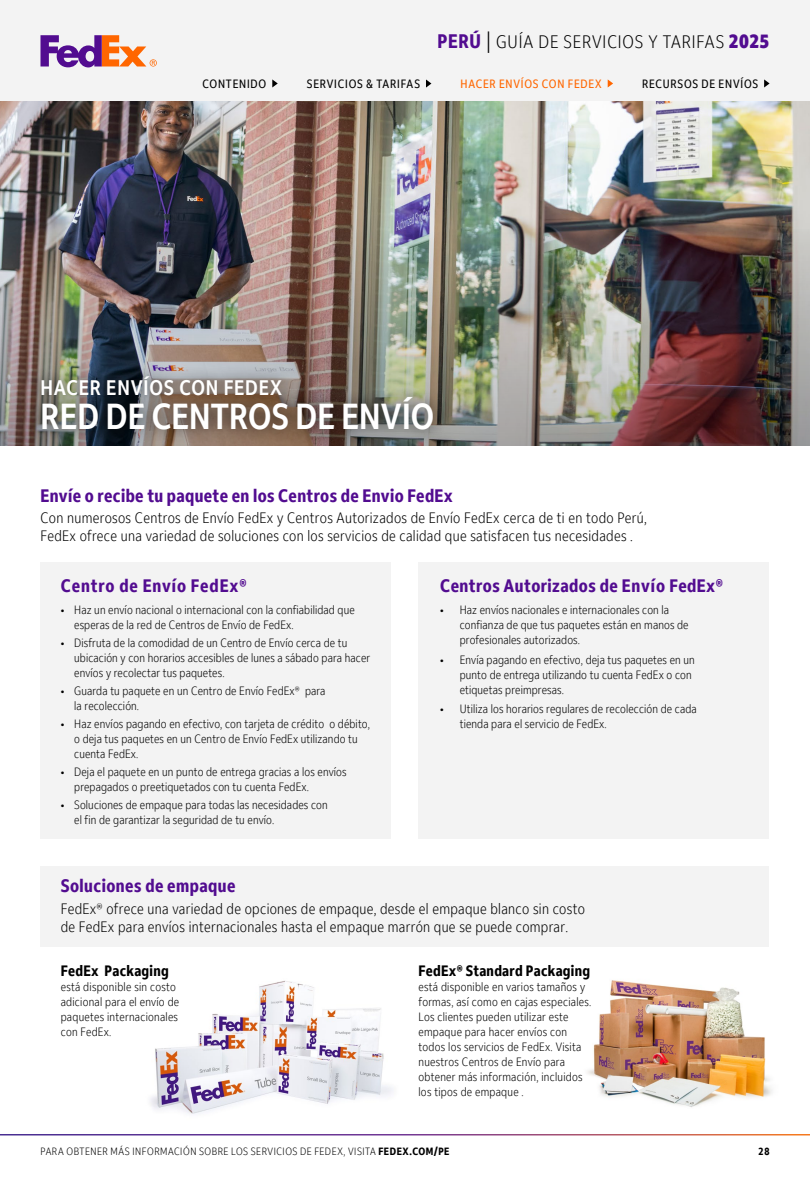
<style>
.page{position:relative;width:810px;height:1188px;background:#fff}
.page>*{position:absolute;margin:0;border:0;box-sizing:border-box;transform-origin:0 0}
.t1{font:500 condensed 36px "Fed Ex Sans App";letter-spacing:.005em;color:#fff}
.t2{font:500 condensed 21px "Fed Ex Sans App";letter-spacing:.04em;color:#fff}
.t3{font:700 condensed 18px "Fed Ex Sans App";letter-spacing:.025em;color:#520c90}
.t4{font:300 condensed 18px "Fed Ex Sans App";letter-spacing:.045em;color:#000}
.t5{font:700 condensed 18px "Fed Ex Sans App";letter-spacing:.05em;color:#520c90}
.t6{font:300 condensed 15px/18px "Fed Ex Sans App";letter-spacing:.02em;color:#000}
.t7{font:700 condensed 15px "Fed Ex Sans App";letter-spacing:.02em;color:#000}
.t8{font:300 condensed 12px/15px "Fed Ex Sans App";letter-spacing:.01em;color:#000}
.t9{font:condensed 12px "Fed Ex Sans App";letter-spacing:.065em;color:#000}
.t10{font:condensed 12px "Fed Ex Sans App";letter-spacing:.065em;color:#f60}
.t11{font:300 condensed 10.5px "Fed Ex Sans App";letter-spacing:.05em;color:#000}
.t12{font:700 condensed 10.5px "Fed Ex Sans App";color:#000}
.s1{font-weight:700;font-size:19.5px;color:#520c90}
.s2{font-size:22.5px}
.s3{font-weight:800;font-size:19.5px;color:#520c90}
.s4{font-weight:700}
</style>
<div class="page">
<div style="left:0;top:0;width:810px;height:101px;background:#f3f3f3"></div>
<svg style="left:272px;top:79px;width:6px;height:9px"></svg>
<svg style="left:426px;top:79px;width:5px;height:9px"></svg>
<svg style="left:764px;top:79px;width:6px;height:9px"></svg>
<svg style="left:40px;top:35px;width:117px;height:32px"></svg>
<img style="left:150px;top:980px;width:243px;height:134px">
<div style="left:40px;top:866px;width:730px;height:81px;background:#f3f3f3"></div>
<img style="left:587px;top:980px;width:185px;height:127px">
<img style="left:0;top:101px;width:810px;height:129px">
<img style="left:0;top:230px;width:810px;height:216px">
<div style="left:40px;top:563px;width:352px;height:276px;background:#f3f3f3"></div>
<div style="left:27px;top:362px;width:420px;height:83px;background:#000;opacity:.75"></div>
<div style="left:418px;top:563px;width:352px;height:276px;background:#f3f3f3"></div>
<svg style="left:608px;top:79px;width:5px;height:9px"></svg>
<h3 class="t4" style="left:438px;top:31px;width:333px"><span class="s1">PERÚ</span> <span class="s2">|</span> GUÍA DE SERVICIOS Y TARIFAS <span class="s3">2025</span></h3>
<p class="t9" style="left:202px;top:76px;width:65px">CONTENIDO</p>
<p class="t9" style="left:307px;top:76px;width:115px">SERVICIOS &amp; TARIFAS</p>
<p class="t9" style="left:642px;top:76px;width:118px">RECURSOS DE ENVÍOS</p>
<p class="t10" style="left:460px;top:76px;width:143px">HACER ENVÍOS CON FEDEX</p>
<h2 class="t2" style="left:40px;top:375px;width:243px">HACER ENVÍOS CON FEDEX</h2>
<h1 class="t1" style="left:40px;top:396px;width:395px">RED DE CENTROS DE ENVÍO</h1>
<h3 class="t3" style="left:40px;top:486px;width:414px">Envíe o recibe tu paquete en los Centros de Envio FedEx</h3>
<p class="t6" style="left:40px;top:509px;width:608px">Con numerosos Centros de Envío FedEx y Centros Autorizados de Envío FedEx cerca de ti en todo Perú,<br>FedEx ofrece una variedad de soluciones con los servicios de calidad que satisfacen tus necesidades .</p>
<h3 class="t5" style="left:61px;top:576px;width:187px">Centro de Envío FedEx®</h3>
<p class="t8" style="left:74px;top:602px;width:282px;text-indent:-14px">• Haz un envío nacional o internacional con la confiabilidad que esperas de la red de Centros de Envío de FedEx.</p>
<p class="t8" style="left:74px;top:635px;width:297px;text-indent:-14px">• Disfruta de la comodidad de un Centro de Envío cerca de tu ubicación y con horarios accesibles de lunes a sábado para hacer envíos y recolectar tus paquetes.</p>
<p class="t8" style="left:74px;top:683px;width:253px;text-indent:-14px">• Guarda tu paquete en un Centro de Envío FedEx® para la recolección.</p>
<p class="t8" style="left:74px;top:716px;width:297px;text-indent:-14px">• Haz envíos pagando en efectivo, con tarjeta de crédito o débito, o deja tus paquetes en un Centro de Envío FedEx utilizando tu cuenta FedEx.</p>
<p class="t8" style="left:74px;top:764px;width:274px;text-indent:-14px">• Deja el paquete en un punto de entrega gracias a los envíos prepagados o preetiquetados con tu cuenta FedEx.</p>
<p class="t8" style="left:74px;top:797px;width:255px;text-indent:-14px">• Soluciones de empaque para todas las necesidades con el fin de garantizar la seguridad de tu envío.</p>
<h3 class="t3" style="left:440px;top:576px;width:284px">Centros Autorizados de Envío FedEx®</h3>
<p class="t8" style="left:460px;top:602px;width:230px;text-indent:-20px">• Haz envíos nacionales e internacionales con la confianza de que tus paquetes están en manos de profesionales autorizados.</p>
<p class="t8" style="left:460px;top:652px;width:237px;text-indent:-20px">• Envía pagando en efectivo, deja tus paquetes en un punto de entrega utilizando tu cuenta FedEx o con etiquetas preimpresas.</p>
<p class="t8" style="left:460px;top:701px;width:239px;text-indent:-20px">• Utiliza los horarios regulares de recolección de cada tienda para el servicio de FedEx.</p>
<h3 class="t3" style="left:61px;top:875px;width:176px">Soluciones de empaque</h3>
<p class="t6" style="left:61px;top:900px;width:526px">FedEx® ofrece una variedad de opciones de empaque, desde el empaque blanco sin costo de FedEx para envíos internacionales hasta el empaque marrón que se puede comprar.</p>
<p class="t7" style="left:61px;top:962px;width:110px">FedEx Packaging</p>
<p class="t8" style="left:61px;top:979px;width:120px">está disponible sin costo adicional para el envío de paquetes internacionales con FedEx.</p>
<p class="t7" style="left:418px;top:962px;width:173px">FedEx® Standard Packaging</p>
<p class="t8" style="left:419px;top:979px;width:174px">está disponible en varios tamaños y formas, así como en cajas especiales.<br>Los clientes pueden utilizar este empaque para hacer envíos con todos los servicios de FedEx. Visita nuestros Centros de Envío para obtener más información, incluidos los tipos de empaque .</p>
<p class="t11" style="left:40px;top:1145px;width:410px">PARA OBTENER MÁS INFORMACIÓN SOBRE LOS SERVICIOS DE FEDEX, VISITA <span class="s4">FEDEX.COM/PE</span></p>
<p class="t12" style="left:759px;top:1145px;width:12px">28</p>
</div>
